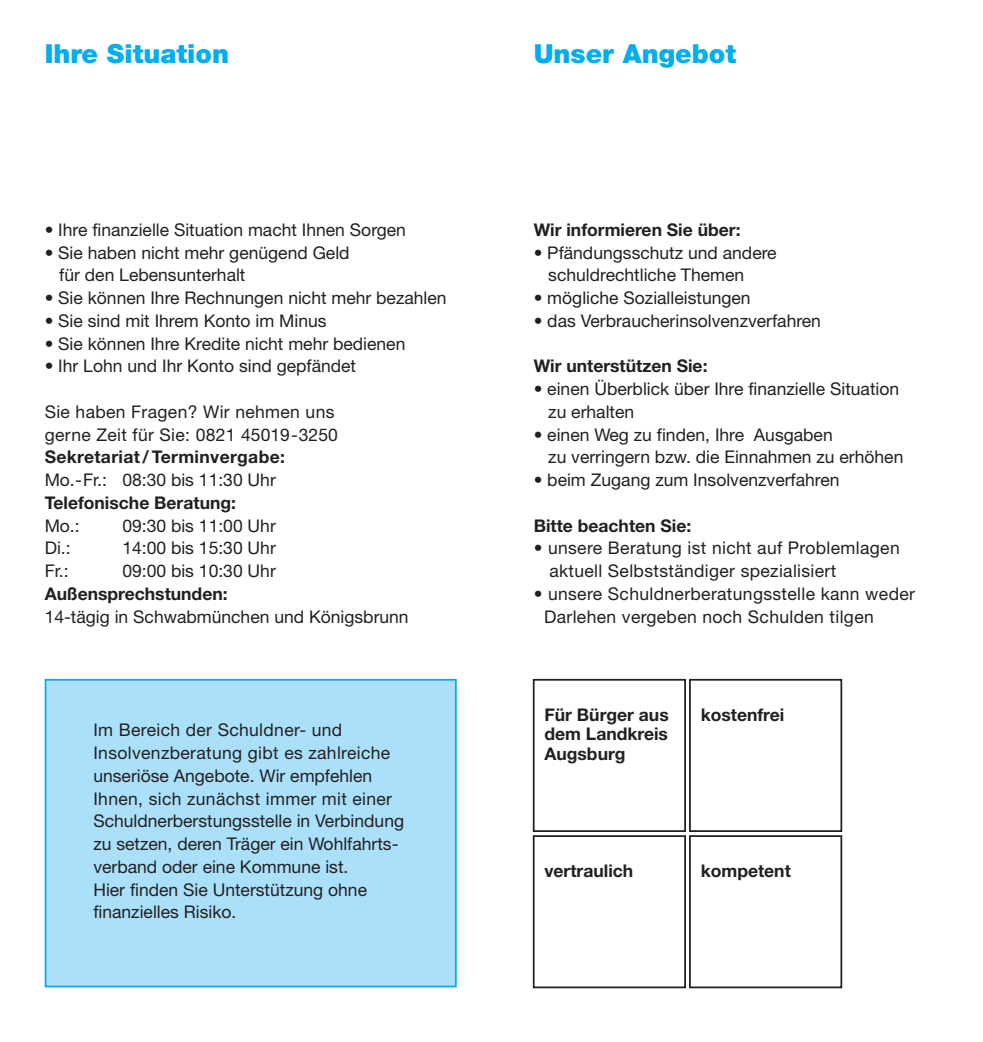
<style>
.page{position:relative;width:983px;height:1042px;background:#fff}
.page>*{position:absolute;margin:0;border:0;box-sizing:border-box;transform-origin:0 0}
.t1{font:900 26.25px "Helvetica Neue LT Std";color:#00aeef}
.t2{font:17.5px/22.8px "Helvetica Neue LT Std";color:#231f20}
.t3{font:17.5px/22.8px "Helvetica Neue LT Std";letter-spacing:.02em;color:#231f20}
.t4{font:700 17.5px/19.6px "Helvetica Neue LT Std";color:#231f20;text-align:justify}
.t5{font:700 17.5px "Helvetica Neue LT Std";letter-spacing:.02em;color:#231f20}
</style>
<div class="page">
<div style="left:45px;top:679px;width:411px;height:308px;background:#aae0f9;border:2px solid #00aeef"></div>
<div style="left:688px;top:679px;width:154px;height:153px;border:2px solid #231f20"></div>
<div style="left:532px;top:835px;width:153px;height:153px;border:2px solid #231f20"></div>
<div style="left:532px;top:679px;width:153px;height:153px;border:2px solid #231f20"></div>
<div style="left:688px;top:835px;width:154px;height:153px;border:2px solid #231f20"></div>
<h1 class="t1" style="left:45px;top:38px;width:186px">Ihre Situation</h1>
<h1 class="t1" style="left:533px;top:38px;width:204px">Unser Angebot</h1>
<p class="t2" style="left:45px;top:218px;width:362px">• Ihre finanzielle Situation macht Ihnen Sorgen</p>
<p class="t2" style="left:59px;top:241px;width:292px;text-indent:-15px">• Sie haben nicht mehr genügend Geld für den Lebensunterhalt</p>
<p class="t2" style="left:45px;top:286px;width:403px">• Sie können Ihre Rechnungen nicht mehr bezahlen</p>
<p class="t2" style="left:45px;top:309px;width:283px">• Sie sind mit Ihrem Konto im Minus</p>
<p class="t2" style="left:45px;top:332px;width:362px">• Sie können Ihre Kredite nicht mehr bedienen</p>
<p class="t2" style="left:45px;top:354px;width:313px">• Ihr Lohn und Ihr Konto sind gepfändet</p>
<p class="t3" style="left:45px;top:400px;width:294px">Sie haben Fragen? Wir nehmen uns gerne Zeit für Sie: 0821 45019-3250</p>
<p class="t5" style="left:45px;top:446px;width:242px">Sekretariat / Terminvergabe:</p>
<p class="t2" style="left:45px;top:468px;width:232px">Mo.- Fr.: 08:30 bis 11:30 Uhr</p>
<p class="t4" style="left:45px;top:492px;width:193px">Telefonische Beratung:</p>
<p class="t2" style="left:45px;top:514px;width:37px">Mo.:</p>
<p class="t2" style="left:122px;top:514px;width:155px">09:30 bis 11:00 Uhr</p>
<p class="t2" style="left:45px;top:536px;width:27px">Di.:</p>
<p class="t2" style="left:122px;top:536px;width:155px">14:00 bis 15:30 Uhr</p>
<p class="t2" style="left:45px;top:559px;width:25px">Fr.:</p>
<p class="t2" style="left:122px;top:559px;width:155px">09:00 bis 10:30 Uhr</p>
<p class="t4" style="left:45px;top:583px;width:184px">Außensprechstunden:</p>
<p class="t2" style="left:45px;top:605px;width:365px">14-tägig in Schwabmünchen und Königsbrunn</p>
<p class="t2" style="left:93px;top:718px;width:312px">Im Bereich der Schuldner- und Insolvenzberatung gibt es zahlreiche unseriöse Angebote. Wir empfehlen Ihnen, sich zunächst immer mit einer Schuldnerberstungsstelle in Verbindung zu setzen, deren Träger ein Wohlfahrts&shy;verband oder eine Kommune ist.<br>Hier finden Sie Unterstützung ohne finanzielles Risiko.</p>
<p class="t4" style="left:533px;top:219px;width:208px">Wir informieren Sie über:</p>
<p class="t2" style="left:548px;top:241px;width:230px;text-indent:-15px">• Pfändungsschutz und andere schuldrechtliche Themen</p>
<p class="t2" style="left:533px;top:286px;width:218px">• mögliche Sozialleistungen</p>
<p class="t2" style="left:533px;top:309px;width:289px">• das Verbraucherinsolvenzverfahren</p>
<p class="t4" style="left:533px;top:356px;width:175px">Wir unterstützen Sie:</p>
<p class="t2" style="left:548px;top:377px;width:352px;text-indent:-15px">• einen Überblick über Ihre finanzielle Situation zu erhalten</p>
<p class="t2" style="left:548px;top:423px;width:356px;text-indent:-15px">• einen Weg zu finden, Ihre Ausgaben<br>zu verringern bzw. die Einnahmen zu erhöhen</p>
<p class="t2" style="left:533px;top:468px;width:307px">• beim Zugang zum Insolvenzverfahren</p>
<p class="t4" style="left:533px;top:515px;width:159px">Bitte beachten Sie:</p>
<p class="t3" style="left:549px;top:536px;width:352px;text-indent:-16px">• unsere Beratung ist nicht auf Problemlagen aktuell Selbstständiger spezialisiert</p>
<p class="t3" style="left:544px;top:582px;width:372px;text-indent:-10px">• unsere Schuldnerberatungsstelle kann weder<br>Darlehen vergeben noch Schulden tilgen</p>
<p class="t4" style="left:544px;top:704px;width:126px">Für Bürger aus dem Landkreis Augsburg</p>
<p class="t4" style="left:700px;top:704px;width:85px">kostenfrei</p>
<p class="t4" style="left:544px;top:860px;width:90px">vertraulich</p>
<p class="t4" style="left:700px;top:860px;width:92px">kompetent</p>
</div>
